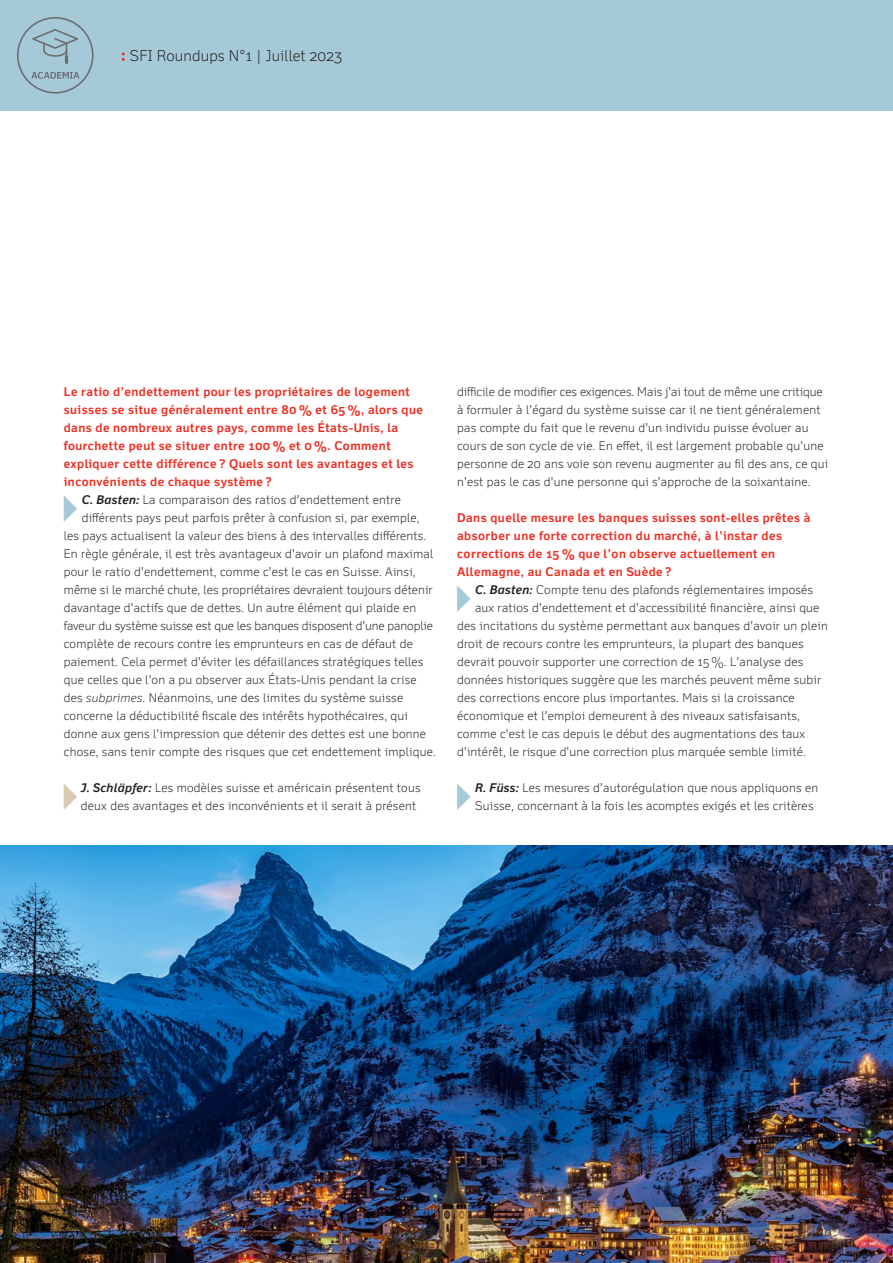
<style>
.page{position:relative;width:893px;height:1263px;background:#fff}
.page>*{position:absolute;margin:0;border:0;box-sizing:border-box;transform-origin:0 0}
.t1{font:300 15px "Felbridge Pro";letter-spacing:.01em;color:#231f20}
.Copy{font:300 12px/18px "Felbridge Pro";letter-spacing:.02em;color:#231f20}
.Subtitle_ohne_absatz{font:700 12px/18px "Felbridge Pro";letter-spacing:.04em;color:#ee2e22}
.Copy-2{font:300 12px "Felbridge Pro";letter-spacing:-.005em;color:#231f20}
.s1{font-family:"New Baskerville Std";font-weight:400;font-size:16.5px;color:#ee2e22}
.s2{font-weight:700;font-style:italic}
.s3{font-style:italic}
</style>
<div class="page">
<div style="left:0;top:0;width:893px;height:111px;background:#a5c9d7"></div>
<svg style="left:17px;top:17px;width:77px;height:77px"></svg>
<img style="left:0;top:845px;width:893px;height:418px">
<p class="t1" style="left:121px;top:47px;width:223px"><span class="s1">:</span> SFI Roundups N°1 | Juillet 2023</p>
<p class="Subtitle_ohne_absatz" style="left:64px;top:382px;width:361px">Le ratio d'endettement pour les propriétaires de logement suisses se situe généralement entre 80 % et 65 %, alors que dans de nombreux autres pays, comme les États-Unis, la fourchette peut se situer entre 100 % et 0 %. Comment expliquer cette différence ? Quels sont les avantages et les inconvénients de chaque système ?</p>
<p class="Copy" style="left:82px;top:490px;width:321px"><span class="s2">C. Basten:</span> La comparaison des ratios d'endettement entre</p>
<p class="Copy" style="left:82px;top:508px;width:339px">différents pays peut parfois prêter à confusion si, par exemple,</p>
<p class="Copy" style="left:64px;top:526px;width:364px">les pays actualisent la valeur des biens à des intervalles différents.</p>
<p class="Copy" style="left:64px;top:544px;width:371px">En règle générale, il est très avantageux d'avoir un plafond maximal</p>
<p class="Copy" style="left:64px;top:562px;width:353px">pour le ratio d'endettement, comme c'est le cas en Suisse. Ainsi,</p>
<p class="Copy" style="left:64px;top:580px;width:370px">même si le marché chute, les propriétaires devraient toujours détenir</p>
<p class="Copy" style="left:64px;top:598px;width:354px">davantage d'actifs que de dettes. Un autre élément qui plaide en</p>
<p class="Copy-2" style="left:64px;top:618px;width:371px">faveur du système suisse est que les banques disposent d'une panoplie</p>
<p class="Copy" style="left:64px;top:634px;width:351px">complète de recours contre les emprunteurs en cas de défaut de</p>
<p class="Copy" style="left:64px;top:652px;width:361px">paiement. Cela permet d'éviter les défaillances stratégiques telles</p>
<p class="Copy" style="left:64px;top:670px;width:354px">que celles que l'on a pu observer aux États-Unis pendant la crise</p>
<p class="Copy" style="left:64px;top:688px;width:341px">des <span class="s3">subprimes</span>. Néanmoins, une des limites du système suisse</p>
<p class="Copy" style="left:64px;top:706px;width:346px">concerne la déductibilité fiscale des intérêts hypothécaires, qui</p>
<p class="Copy" style="left:64px;top:724px;width:364px">donne aux gens l'impression que détenir des dettes est une bonne</p>
<p class="Copy" style="left:64px;top:742px;width:373px">chose, sans tenir compte des risques que cet endettement implique.</p>
<p class="Copy" style="left:81px;top:778px;width:341px"><span class="s2">J. Schläpfer:</span> Les modèles suisse et américain présentent tous deux des avantages et des inconvénients et il serait à présent</p>
<p class="Copy" style="left:457px;top:382px;width:373px">difficile de modifier ces exigences. Mais j'ai tout de même une critique à formuler à l'égard du système suisse car il ne tient généralement pas compte du fait que le revenu d'un individu puisse évoluer au cours de son cycle de vie. En effet, il est largement probable qu'une personne de 20 ans voie son revenu augmenter au fil des ans, ce qui n'est pas le cas d'une personne qui s'approche de la soixantaine.</p>
<p class="Subtitle_ohne_absatz" style="left:457px;top:508px;width:355px">Dans quelle mesure les banques suisses sont-elles prêtes à absorber une forte correction du marché, à l'instar des corrections de 15 % que l'on observe actuellement en Allemagne, au Canada et en Suède ?</p>
<p class="Copy" style="left:475px;top:580px;width:340px"><span class="s2">C. Basten:</span> Compte tenu des plafonds réglementaires imposés</p>
<p class="Copy" style="left:475px;top:598px;width:346px">aux ratios d'endettement et d'accessibilité financière, ainsi que</p>
<p class="Copy" style="left:457px;top:616px;width:372px">des incitations du système permettant aux banques d'avoir un plein</p>
<p class="Copy" style="left:457px;top:634px;width:348px">droit de recours contre les emprunteurs, la plupart des banques</p>
<p class="Copy" style="left:457px;top:652px;width:348px">devrait pouvoir supporter une correction de 15%. L'analyse des</p>
<p class="Copy" style="left:457px;top:670px;width:366px">données historiques suggère que les marchés peuvent même subir</p>
<p class="Copy" style="left:457px;top:688px;width:339px">des corrections encore plus importantes. Mais si la croissance</p>
<p class="Copy" style="left:457px;top:706px;width:344px">économique et l'emploi demeurent à des niveaux satisfaisants,</p>
<p class="Copy" style="left:457px;top:724px;width:350px">comme c'est le cas depuis le début des augmentations des taux</p>
<p class="Copy" style="left:457px;top:742px;width:350px">d'intérêt, le risque d'une correction plus marquée semble limité.</p>
<p class="Copy" style="left:475px;top:778px;width:345px"><span class="s2">R. Füss:</span> Les mesures d'autorégulation que nous appliquons en<br>Suisse, concernant à la fois les acomptes exigés et les critères</p>
</div>
